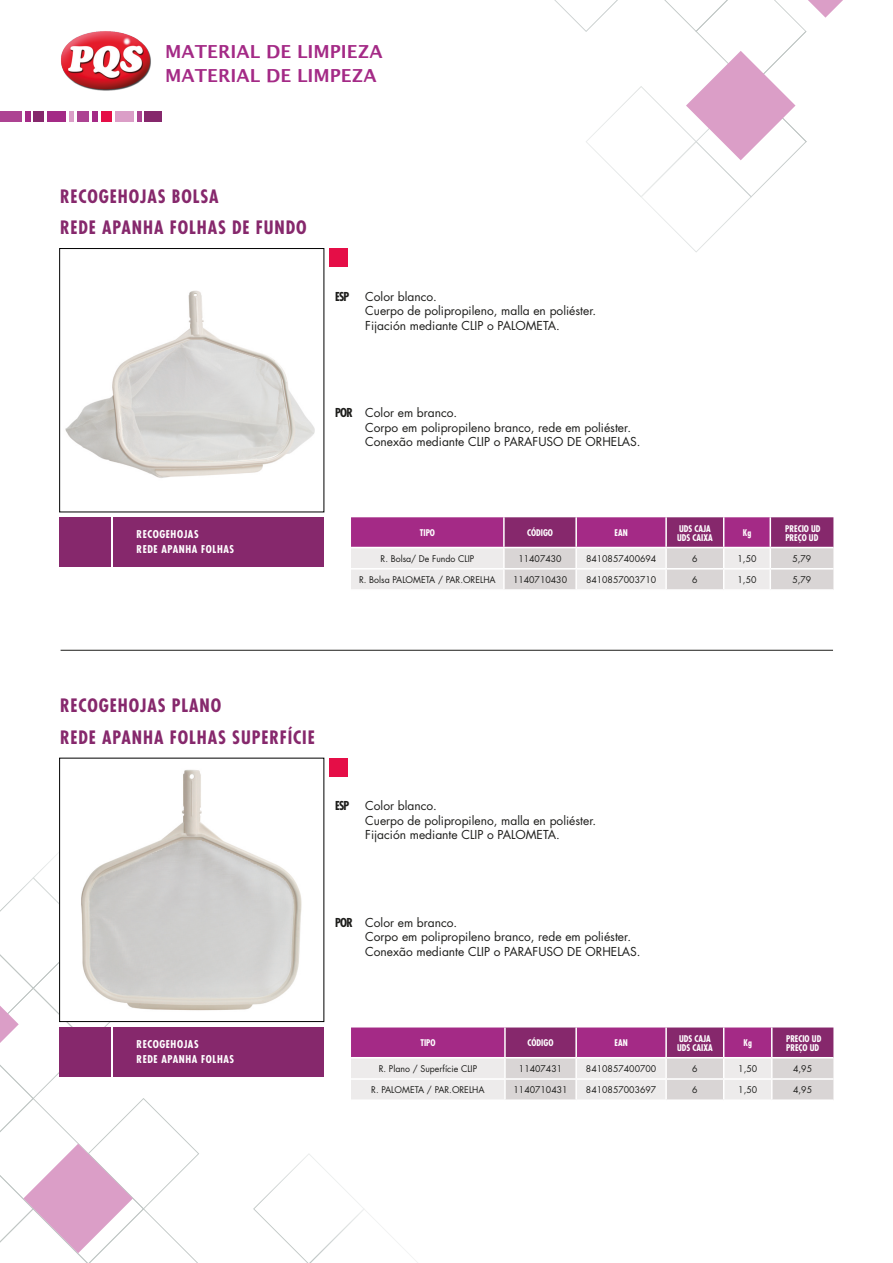
<style>
.page{position:relative;width:893px;height:1263px;background:#fff}
.page>*{position:absolute;margin:0;border:0;box-sizing:border-box;transform-origin:0 0}
.Nombre_producto{font:700 condensed 18px "Futura Std";letter-spacing:.05em;color:#86286c}
.t1{font:700 18px/24px "Lucida Grande";color:#a42a86}
.Cuerpo_texto{font:12px "Futura Std";color:#1d1d1b}
.t2{font:700 condensed 12px "Futura Std";letter-spacing:-.06em;color:#1d1d1b}
.Tipo_producto{font:700 condensed 10.5px "Futura Std";letter-spacing:.055em;color:#fff}
.cuerpo_tabla{font:9px "Futura Std";color:#1d1d1b}
.tabla_filasuperior{font:700 condensed 9px "Futura Std";color:#fff}
.s1{font-weight:700;font-stretch:condensed}
</style>
<div class="page">
<svg style="left:253px;top:1154px;width:165px;height:109px"></svg>
<svg style="left:554px;top:0;width:289px;height:252px"></svg>
<svg style="left:0;top:852px;width:199px;height:411px"></svg>
<div style="left:329px;top:248px;width:18px;height:19px;background:#e50e47"></div>
<div style="left:329px;top:758px;width:18px;height:18px;background:#e50e47"></div>
<img style="left:61px;top:31px;width:90px;height:60px">
<hr style="left:61px;top:650px;width:772px;height:1px;background:#1d1d1b">
<div style="left:0;top:111px;width:22px;height:10px;background:#ad4392"></div>
<div style="left:25px;top:111px;width:5px;height:10px;background:#a42a86"></div>
<div style="left:33px;top:111px;width:10px;height:10px;background:#86286c"></div>
<div style="left:47px;top:111px;width:19px;height:10px;background:#a42a86"></div>
<div style="left:69px;top:111px;width:5px;height:10px;background:#db9ec7"></div>
<div style="left:77px;top:111px;width:12px;height:10px;background:#ad4392"></div>
<div style="left:92px;top:111px;width:6px;height:10px;background:#a42a86"></div>
<div style="left:101px;top:111px;width:10px;height:10px;background:#e50e47"></div>
<div style="left:115px;top:111px;width:19px;height:10px;background:#db9ec7"></div>
<div style="left:137px;top:111px;width:5px;height:10px;background:#ad4392"></div>
<div style="left:145px;top:111px;width:17px;height:10px;background:#86286c"></div>
<div style="left:60px;top:758px;width:264px;height:263px;background:#fff"></div>
<img style="left:81px;top:770px;width:221px;height:241px">
<div style="left:59px;top:758px;width:265px;height:264px;border:1px solid #000"></div>
<img style="left:65px;top:290px;width:250px;height:188px">
<div style="left:114px;top:1027px;width:210px;height:50px;background:#86286c"></div>
<div style="left:60px;top:1027px;width:51px;height:50px;background:#86286c"></div>
<div style="left:114px;top:517px;width:210px;height:50px;background:#86286c"></div>
<div style="left:60px;top:517px;width:51px;height:50px;background:#86286c"></div>
<svg style="left:351px;top:517px;width:482px;height:72px;background:#c595b7"></svg>
<hr style="left:351px;top:547px;width:153px;height:1px;background:#fff">
<hr style="left:504px;top:547px;width:72px;height:1px;background:#fff">
<hr style="left:576px;top:547px;width:90px;height:1px;background:#fff">
<hr style="left:666px;top:547px;width:58px;height:1px;background:#fff">
<hr style="left:724px;top:547px;width:46px;height:1px;background:#fff">
<hr style="left:770px;top:547px;width:63px;height:1px;background:#fff">
<hr style="left:351px;top:568px;width:153px;height:2px;background:#fff">
<hr style="left:504px;top:568px;width:72px;height:2px;background:#fff">
<hr style="left:576px;top:568px;width:90px;height:2px;background:#fff">
<hr style="left:666px;top:568px;width:58px;height:2px;background:#fff">
<hr style="left:724px;top:568px;width:46px;height:2px;background:#fff">
<hr style="left:770px;top:568px;width:63px;height:2px;background:#fff">
<svg style="left:351px;top:1027px;width:482px;height:72px;background:#c595b8"></svg>
<hr style="left:351px;top:1057px;width:154px;height:1px;background:#fff">
<hr style="left:505px;top:1057px;width:71px;height:1px;background:#fff">
<hr style="left:576px;top:1057px;width:90px;height:1px;background:#fff">
<hr style="left:666px;top:1057px;width:58px;height:1px;background:#fff">
<hr style="left:724px;top:1057px;width:48px;height:1px;background:#fff">
<hr style="left:772px;top:1057px;width:61px;height:1px;background:#fff">
<hr style="left:351px;top:1078px;width:154px;height:2px;background:#fff">
<hr style="left:505px;top:1078px;width:71px;height:2px;background:#fff">
<hr style="left:576px;top:1078px;width:90px;height:2px;background:#fff">
<hr style="left:666px;top:1078px;width:58px;height:2px;background:#fff">
<hr style="left:724px;top:1078px;width:48px;height:2px;background:#fff">
<hr style="left:772px;top:1078px;width:61px;height:2px;background:#fff">
<h1 class="t1" style="left:165px;top:39px;width:219px">MATERIAL DE LIMPIEZA<br>MATERIAL DE LIMPEZA</h1>
<p class="Nombre_producto" style="left:60px;top:185px;width:160px">RECOGEHOJAS BOLSA</p>
<p class="Nombre_producto" style="left:60px;top:216px;width:248px">REDE APANHA FOLHAS DE FUNDO</p>
<p class="t2" style="left:335px;top:289px;width:16px">ESP</p>
<p class="Cuerpo_texto" style="left:365px;top:289px;width:73px">Color blanco.</p>
<p class="Cuerpo_texto" style="left:365px;top:303px;width:233px">Cuerpo de polipropileno, malla en poliéster.</p>
<p class="Cuerpo_texto" style="left:365px;top:317px;width:196px">Fijación mediante CLIP o PALOMETA.</p>
<p class="t2" style="left:335px;top:405px;width:19px">POR</p>
<p class="Cuerpo_texto" style="left:365px;top:405px;width:94px">Color em branco.</p>
<p class="Cuerpo_texto" style="left:365px;top:420px;width:267px">Corpo em polipropileno branco, rede em poliéster.</p>
<p class="Cuerpo_texto" style="left:365px;top:434px;width:277px">Conexão mediante CLIP o PARAFUSO DE ORHELAS.</p>
<p class="Tipo_producto" style="left:137px;top:527px;width:64px">RECOGEHOJAS</p>
<p class="Tipo_producto" style="left:137px;top:542px;width:99px">REDE APANHA FOLHAS</p>
<p class="tabla_filasuperior" style="left:420px;top:527px;width:17px">TIPO</p>
<p class="tabla_filasuperior" style="left:527px;top:527px;width:28px">CÓDIGO</p>
<p class="tabla_filasuperior" style="left:615px;top:527px;width:15px">EAN</p>
<p class="tabla_filasuperior" style="left:679px;top:523px;width:33px">UDS CAJA</p>
<p class="tabla_filasuperior" style="left:677px;top:532px;width:37px">UDS CAIXA</p>
<p class="tabla_filasuperior" style="left:743px;top:527px;width:10px">Kg</p>
<p class="tabla_filasuperior" style="left:785px;top:523px;width:37px">PRECIO UD</p>
<p class="tabla_filasuperior" style="left:785px;top:532px;width:35px">PREÇO UD</p>
<p class="cuerpo_tabla" style="left:381px;top:553px;width:95px">R. Bolsa/ De Fundo CLIP</p>
<p class="cuerpo_tabla" style="left:518px;top:553px;width:45px">11407430</p>
<p class="cuerpo_tabla" style="left:586px;top:553px;width:72px">8410857400694</p>
<p class="cuerpo_tabla" style="left:692px;top:553px;width:7px">6</p>
<p class="cuerpo_tabla" style="left:737px;top:553px;width:20px">1,50</p>
<p class="cuerpo_tabla" style="left:792px;top:553px;width:20px">5,79</p>
<p class="cuerpo_tabla" style="left:359px;top:574px;width:138px">R. Bolsa PALOMETA / PAR.ORELHA</p>
<p class="cuerpo_tabla" style="left:513px;top:574px;width:56px">1140710430</p>
<p class="cuerpo_tabla" style="left:586px;top:574px;width:72px">8410857003710</p>
<p class="cuerpo_tabla" style="left:692px;top:574px;width:7px">6</p>
<p class="cuerpo_tabla" style="left:737px;top:574px;width:20px">1,50</p>
<p class="cuerpo_tabla" style="left:792px;top:574px;width:20px">5,79</p>
<p class="Nombre_producto" style="left:60px;top:695px;width:163px">RECOGEHOJAS PLANO</p>
<p class="Nombre_producto" style="left:60px;top:726px;width:256px">REDE APANHA FOLHAS SUPERFÍCIE</p>
<p class="t2" style="left:335px;top:798px;width:16px">ESP</p>
<p class="Cuerpo_texto" style="left:365px;top:798px;width:73px">Color blanco.</p>
<p class="Cuerpo_texto" style="left:365px;top:813px;width:233px">Cuerpo de polipropileno, malla en poliéster.</p>
<p class="Cuerpo_texto" style="left:365px;top:827px;width:196px">Fijación mediante CLIP o PALOMETA.</p>
<p class="Cuerpo_texto" style="left:335px;top:915px;width:124px"><span class="s1">POR</span> Color em branco.</p>
<p class="Cuerpo_texto" style="left:365px;top:929px;width:267px">Corpo em polipropileno branco, rede em poliéster.</p>
<p class="Cuerpo_texto" style="left:365px;top:944px;width:277px">Conexão mediante CLIP o PARAFUSO DE ORHELAS.</p>
<p class="Tipo_producto" style="left:137px;top:1037px;width:64px">RECOGEHOJAS</p>
<p class="Tipo_producto" style="left:137px;top:1053px;width:99px">REDE APANHA FOLHAS</p>
<p class="tabla_filasuperior" style="left:420px;top:1037px;width:17px">TIPO</p>
<p class="tabla_filasuperior" style="left:528px;top:1037px;width:28px">CÓDIGO</p>
<p class="tabla_filasuperior" style="left:615px;top:1037px;width:15px">EAN</p>
<p class="tabla_filasuperior" style="left:679px;top:1033px;width:33px">UDS CAJA</p>
<p class="tabla_filasuperior" style="left:677px;top:1042px;width:37px">UDS CAIXA</p>
<p class="tabla_filasuperior" style="left:744px;top:1037px;width:10px">Kg</p>
<p class="tabla_filasuperior" style="left:786px;top:1033px;width:37px">PRECIO UD</p>
<p class="tabla_filasuperior" style="left:786px;top:1042px;width:35px">PREÇO UD</p>
<p class="cuerpo_tabla" style="left:379px;top:1063px;width:100px">R. Plano / Superfície CLIP</p>
<p class="cuerpo_tabla" style="left:519px;top:1063px;width:45px">11407431</p>
<p class="cuerpo_tabla" style="left:586px;top:1063px;width:72px">8410857400700</p>
<p class="cuerpo_tabla" style="left:692px;top:1063px;width:7px">6</p>
<p class="cuerpo_tabla" style="left:738px;top:1063px;width:20px">1,50</p>
<p class="cuerpo_tabla" style="left:793px;top:1063px;width:20px">4,95</p>
<p class="cuerpo_tabla" style="left:371px;top:1084px;width:115px">R. PALOMETA / PAR.ORELHA</p>
<p class="cuerpo_tabla" style="left:513px;top:1084px;width:56px">1140710431</p>
<p class="cuerpo_tabla" style="left:586px;top:1084px;width:72px">8410857003697</p>
<p class="cuerpo_tabla" style="left:692px;top:1084px;width:7px">6</p>
<p class="cuerpo_tabla" style="left:738px;top:1084px;width:20px">1,50</p>
<p class="cuerpo_tabla" style="left:793px;top:1084px;width:20px">4,95</p>
</div>
